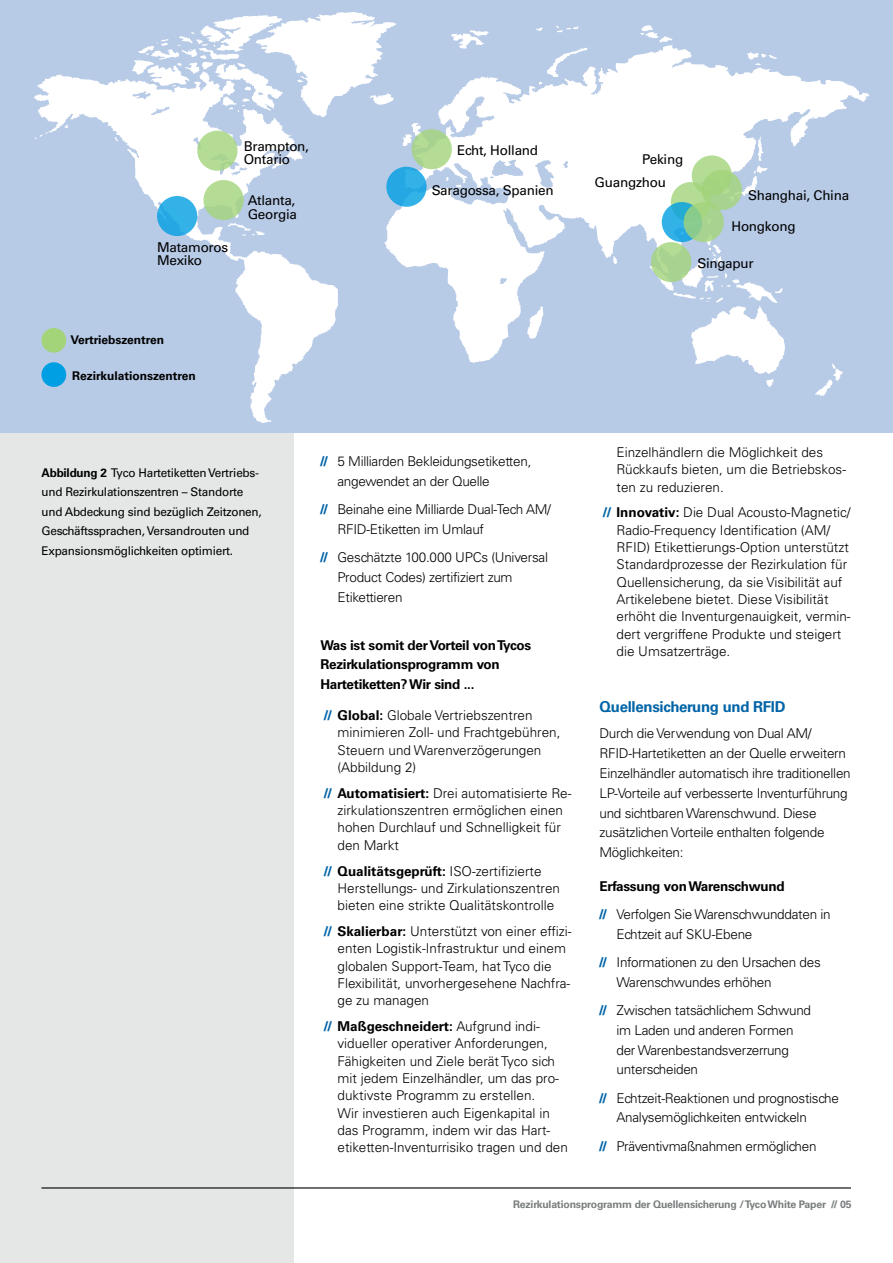
<style>
.page{position:relative;width:893px;height:1263px;background:#fff}
.page>*{position:absolute;margin:0;border:0;box-sizing:border-box;transform-origin:0 0}
.t1{font:700 15px "Univers LT Std";letter-spacing:-.02em;color:#0064a7}
.t2{font:300 13.5px/17.2px "Univers LT Std";color:#000}
.t3{font:300 13.5px/19.8px "Univers LT Std";letter-spacing:-.02em;color:#000}
.t4{font:13.5px/13.5px "Univers LT Std";letter-spacing:-.02em;color:#000}
.t5{font:700 13.5px/19.8px "Univers LT Std";letter-spacing:-.02em;color:#000}
.t6{font:12px/19.5px "Univers LT Std";letter-spacing:-.02em;color:#000}
.t7{font:700 12px "Univers LT Std";color:#000}
.t8{font:700 10.5px "Univers LT Std";letter-spacing:-.02em;color:#7a7e7f}
.s1{font-weight:700}
.s2{font-weight:900;color:#0064a7}
.s3{font-weight:900}
</style>
<div class="page">
<div style="left:0;top:420px;width:293px;height:843px;background:#e5e7e7"></div>
<div style="left:0;top:0;width:893px;height:432px;background:#b7cae6"></div>
<svg style="left:536px;top:28px;width:7px;height:3px"></svg>
<svg style="left:555px;top:25px;width:24px;height:8px"></svg>
<svg style="left:640px;top:25px;width:33px;height:18px"></svg>
<svg style="left:384px;top:45px;width:486px;height:318px"></svg>
<svg style="left:34px;top:70px;width:304px;height:353px"></svg>
<svg style="left:63px;top:124px;width:5px;height:4px"></svg>
<svg style="left:815px;top:363px;width:27px;height:33px"></svg>
<svg style="left:451px;top:30px;width:38px;height:19px"></svg>
<svg style="left:132px;top:12px;width:265px;height:105px"></svg>
<svg style="left:527px;top:306px;width:18px;height:33px"></svg>
<svg style="left:41px;top:328px;width:25px;height:25px"></svg>
<svg style="left:41px;top:362px;width:25px;height:25px"></svg>
<svg style="left:157px;top:196px;width:40px;height:40px"></svg>
<svg style="left:203px;top:180px;width:62px;height:56px"></svg>
<svg style="left:386px;top:123px;width:75px;height:84px"></svg>
<svg style="left:197px;top:131px;width:40px;height:40px"></svg>
<svg style="left:649px;top:134px;width:136px;height:253px"></svg>
<hr style="left:41px;top:1187px;width:810px;height:1px;background:#000">
<p class="t4" style="left:157px;top:240px;width:73px">Matamoros<br>Mexiko</p>
<p class="t4" style="left:244px;top:139px;width:67px">Brampton,<br>Ontario</p>
<p class="t4" style="left:248px;top:194px;width:51px">Atlanta,<br>Georgia</p>
<p class="t7" style="left:71px;top:332px;width:95px">Vertriebszentren</p>
<p class="t7" style="left:72px;top:368px;width:125px">Rezirkulationszentren</p>
<p class="t4" style="left:457px;top:144px;width:82px">Echt, Holland</p>
<p class="t4" style="left:432px;top:184px;width:123px">Saragossa, Spanien</p>
<p class="t4" style="left:642px;top:153px;width:42px">Peking</p>
<p class="t4" style="left:595px;top:175px;width:73px">Guangzhou</p>
<p class="t4" style="left:748px;top:188px;width:103px">Shanghai, China</p>
<p class="t4" style="left:731px;top:220px;width:66px">Hongkong</p>
<p class="t4" style="left:697px;top:256px;width:58px">Singapur</p>
<p class="t6" style="left:41px;top:463px;width:222px"><span class="s1">Abbildung 2</span> Tyco Hartetiketten Vertriebs&shy;und Rezirkulationszentren – Standorte und Abdeckung sind bezüglich Zeitzonen, Geschäftssprachen, Versandrouten und Expansionsmöglichkeiten optimiert.</p>
<p class="t3" style="left:337px;top:451px;width:195px;text-indent:-17px"><span class="s2">//</span> 5 Milliarden Bekleidungsetiketten, angewendet an der Quelle</p>
<p class="t3" style="left:337px;top:499px;width:215px;text-indent:-17px"><span class="s2">//</span> Beinahe eine Milliarde Dual-Tech AM/<br>RFID-Etiketten im Umlauf</p>
<p class="t3" style="left:337px;top:547px;width:212px;text-indent:-17px"><span class="s2">//</span> Geschätzte 100.000 UPCs (Universal<br>Product Codes) zertifiziert zum<br>Etikettieren</p>
<p class="t5" style="left:320px;top:635px;width:212px">Was ist somit der Vorteil von Tycos<br>Rezirkulationsprogramm von<br>Hartetiketten? Wir sind ...</p>
<p class="t2" style="left:337px;top:707px;width:224px;text-indent:-13px"><span class="s2">//</span> <span class="s1">Global:</span> Globale Vertriebszentren minimieren Zoll- und Frachtgebühren,<br>Steuern und Warenverzögerungen (Abbildung 2)</p>
<p class="t2" style="left:337px;top:784px;width:236px;text-indent:-13px"><span class="s2">//</span> <span class="s1">Automatisiert:</span> Drei automatisierte Re&shy;zirkulationszentren ermöglichen einen hohen Durchlauf und Schnelligkeit für den Markt</p>
<p class="t2" style="left:337px;top:862px;width:224px;text-indent:-13px"><span class="s2">//</span> <span class="s1">Qualitätsgeprüft:</span> ISO-zertifizierte<br>Herstellungs- und Zirkulationszentren bieten eine strikte Qualitätskontrolle</p>
<p class="t2" style="left:337px;top:923px;width:236px;text-indent:-13px"><span class="s2">//</span> <span class="s1">Skalierbar:</span> Unterstützt von einer effizi&shy;enten Logistik-Infrastruktur und einem globalen Support-Team, hat Tyco die Flexibilität, unvorhergesehene Nachfra&shy;ge zu managen</p>
<p class="t2" style="left:337px;top:1018px;width:232px;text-indent:-13px"><span class="s2">//</span> <span class="s1">Maßgeschneidert:</span> Aufgrund indi&shy;vidueller operativer Anforderungen, Fähigkeiten und Ziele berät Tyco sich mit jedem Einzelhändler, um das pro&shy;duktivste Programm zu erstellen.<br>Wir investieren auch Eigenkapital in das Programm, indem wir das Hart&shy;etiketten-Inventurrisiko tragen und den</p>
<p class="t2" style="left:616px;top:443px;width:231px">Einzelhändlern die Möglichkeit des<br>Rückkaufs bieten, um die Betriebskos&shy;ten zu reduzieren.</p>
<p class="t2" style="left:616px;top:504px;width:236px;text-indent:-13px"><span class="s2">//</span> <span class="s1">Innovativ:</span> Die Dual Acousto-Magnetic/ Radio-Frequency Identification (AM/ RFID) Etikettierungs-Option unterstützt Standardprozesse der Rezirkulation für Quellensicherung, da sie Visibilität auf Artikelebene bietet. Diese Visibilität erhöht die Inventurgenauigkeit, vermin&shy;dert vergriffene Produkte und steigert die Umsatzerträge.</p>
<p class="t1" style="left:599px;top:698px;width:188px">Quellensicherung und RFID</p>
<p class="t3" style="left:599px;top:724px;width:253px">Durch die Verwendung von Dual AM/ RFID-Hartetiketten an der Quelle erweitern Einzelhändler automatisch ihre traditionellen LP-Vorteile auf verbesserte Inventurführung und sichtbaren Warenschwund. Diese zusätzlichen Vorteile enthalten folgende Möglichkeiten:</p>
<p class="t3" style="left:599px;top:871px;width:233px;line-height:28.3px"><span class="s1">Erfassung von Warenschwund<br></span><span class="s2">//</span> Verfolgen Sie Warenschwunddaten in</p>
<p class="t3" style="left:599px;top:920px;width:223px;line-height:28.3px;text-indent:17px">Echtzeit auf SKU-Ebene<br><span class="s2">//</span> Informationen zu den Ursachen des</p>
<p class="t3" style="left:599px;top:968px;width:213px;line-height:28.3px;text-indent:17px">Warenschwundes erhöhen<br><span class="s2">//</span> Zwischen tatsächlichem Schwund</p>
<p class="t3" style="left:616px;top:1020px;width:179px">im Laden und anderen Formen der Warenbestandsverzerrung unterscheiden</p>
<p class="t3" style="left:616px;top:1088px;width:224px;text-indent:-17px"><span class="s2">//</span> Echtzeit-Reaktionen und prognostische<br>Analysemöglichkeiten entwickeln</p>
<p class="t3" style="left:599px;top:1136px;width:219px"><span class="s2">//</span> Präventivmaßnahmen ermöglichen</p>
<p class="t8" style="left:513px;top:1198px;width:340px">Rezirkulationsprogramm der Quellensicherung / Tyco White Paper <span class="s3">//</span> 05</p>
</div>
